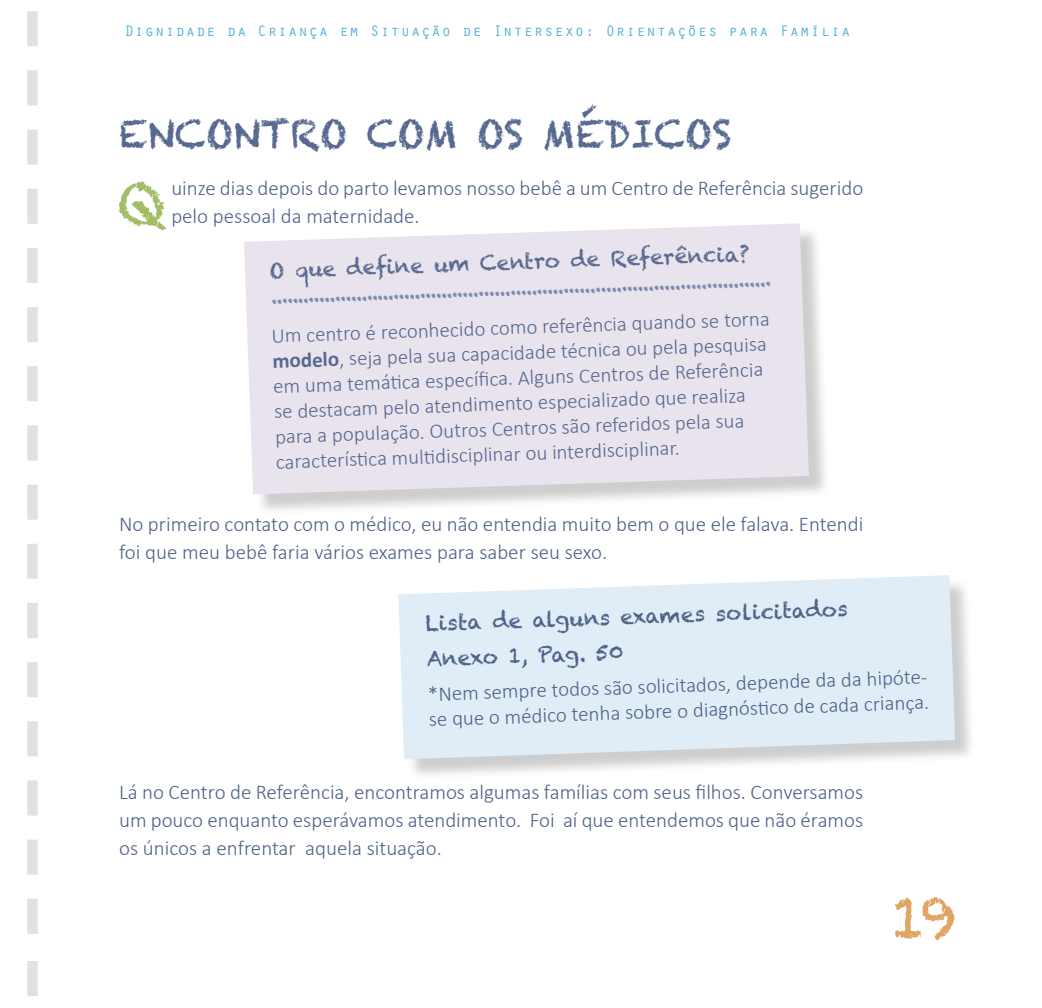
<style>
.page{position:relative;width:1042px;height:1008px;background:#fff}
.page>*{position:absolute;margin:0;border:0;box-sizing:border-box;transform-origin:0 0}
.t1{font:57.75px "Chalkduster";color:#e0a563}
.t2{font:54.95px "Chalkduster";color:#a3bd67;scale:1.2 1}
.t3{font:38.5px "Chalkduster";color:#576990}
.t4{font:300 21px/28px "Calibri";color:#4f6289}
.t5{font:300 21px/25.2px "Calibri";color:#576990}
.t6{font:21px "Chalkduster";color:#7c8aab}
.t7{font:21px/35.2px "Chalkduster";color:#4d6088}
.t8{font:21px "Chalkduster";color:#576990}
.t9{font:15.75px "Orator Std";letter-spacing:.05em;color:#56b2db}
.s1{font-weight:700}
</style>
<div class="page">
<hr style="left:0;top:0;width:1px;height:1007px;background:#f8faf4">
<div style="left:247px;top:226px;width:584px;height:289px;background:#000;opacity:.2"></div>
<svg style="left:244px;top:223px;width:565px;height:271px;background:#e9e3ec"></svg>
<div style="left:27px;top:11px;width:11px;height:35px;background:#e1e1e1"></div>
<div style="left:27px;top:70px;width:11px;height:35px;background:#e1e1e1"></div>
<div style="left:27px;top:129px;width:11px;height:36px;background:#e1e1e1"></div>
<div style="left:27px;top:189px;width:11px;height:35px;background:#e1e1e1"></div>
<div style="left:27px;top:248px;width:11px;height:35px;background:#e1e1e1"></div>
<div style="left:27px;top:307px;width:11px;height:35px;background:#e1e1e1"></div>
<div style="left:27px;top:366px;width:11px;height:35px;background:#e1e1e1"></div>
<div style="left:27px;top:425px;width:11px;height:35px;background:#e1e1e1"></div>
<div style="left:27px;top:484px;width:11px;height:35px;background:#e1e1e1"></div>
<div style="left:27px;top:543px;width:11px;height:35px;background:#e1e1e1"></div>
<div style="left:27px;top:602px;width:11px;height:35px;background:#e1e1e1"></div>
<div style="left:27px;top:661px;width:11px;height:36px;background:#e1e1e1"></div>
<div style="left:27px;top:721px;width:11px;height:35px;background:#e1e1e1"></div>
<div style="left:27px;top:780px;width:11px;height:35px;background:#e1e1e1"></div>
<div style="left:27px;top:839px;width:11px;height:35px;background:#e1e1e1"></div>
<div style="left:27px;top:898px;width:11px;height:35px;background:#e1e1e1"></div>
<div style="left:27px;top:960px;width:11px;height:35px;background:#e1e1e1"></div>
<div style="left:401px;top:578px;width:576px;height:202px;background:#000;opacity:.2"></div>
<svg style="left:398px;top:575px;width:557px;height:184px;background:#e2ecf4"></svg>
<p class="t9" style="left:124px;top:19px;width:728px">Dignidade da Criança em Situação de Intersexo: Orientações para Família</p>
<h3 class="t3" style="left:119px;top:111px;width:614px">ENCONTRO COM OS MÉDICOS</h3>
<h2 class="t2" style="left:117px;top:172px;width:42px">Q</h2>
<p class="t4" style="left:171px;top:173px;width:693px">uinze dias depois do parto levamos nosso bebê a um Centro de Referência sugerido pelo pessoal da maternidade.</p>
<p class="t8" style="left:269px;top:258px;width:482px;rotate:-2deg">O que defi ne um Centro de Referência?</p>
<p class="t6" style="left:270px;top:283px;width:503px;rotate:-2deg">..............................................................................................</p>
<p class="t5" style="left:271px;top:322px;width:500px;rotate:-2deg">Um centro é reconhecido como referência quando se torna <span class="s1">modelo</span>, seja pela sua capacidade técnica ou pela pesquisa em uma temáti ca específi ca. Alguns Centros de Referência se destacam pelo atendimento especializado que realiza para a população. Outros Centros são referidos pela sua característi ca multi disciplinar ou interdisciplinar.</p>
<p class="t4" style="left:119px;top:509px;width:746px">No primeiro contato com o médico, eu não entendia muito bem o que ele falava. Entendi foi que meu bebê faria vários exames para saber seu sexo.</p>
<p class="t7" style="left:425px;top:605px;width:424px;rotate:-2deg">Lista de alguns exames solicitados<br>Anexo 1, Pag. 50</p>
<p class="t4" style="left:427px;top:680px;width:505px;line-height:25.2px;rotate:-2deg">*Nem sempre todos são solicitados, depende da da hipóte&shy;se que o médico tenha sobre o diagnósti co de cada criança.</p>
<p class="t4" style="left:119px;top:776px;width:746px;text-align:justify">Lá no Centro de Referência, encontramos algumas famílias com seus filhos. Conversamos um pouco enquanto esperávamos atendimento. Foi aí que entendemos que não éramos os únicos a enfrentar aquela situação.</p>
<h1 class="t1" style="left:890px;top:883px;width:67px">19</h1>
</div>
